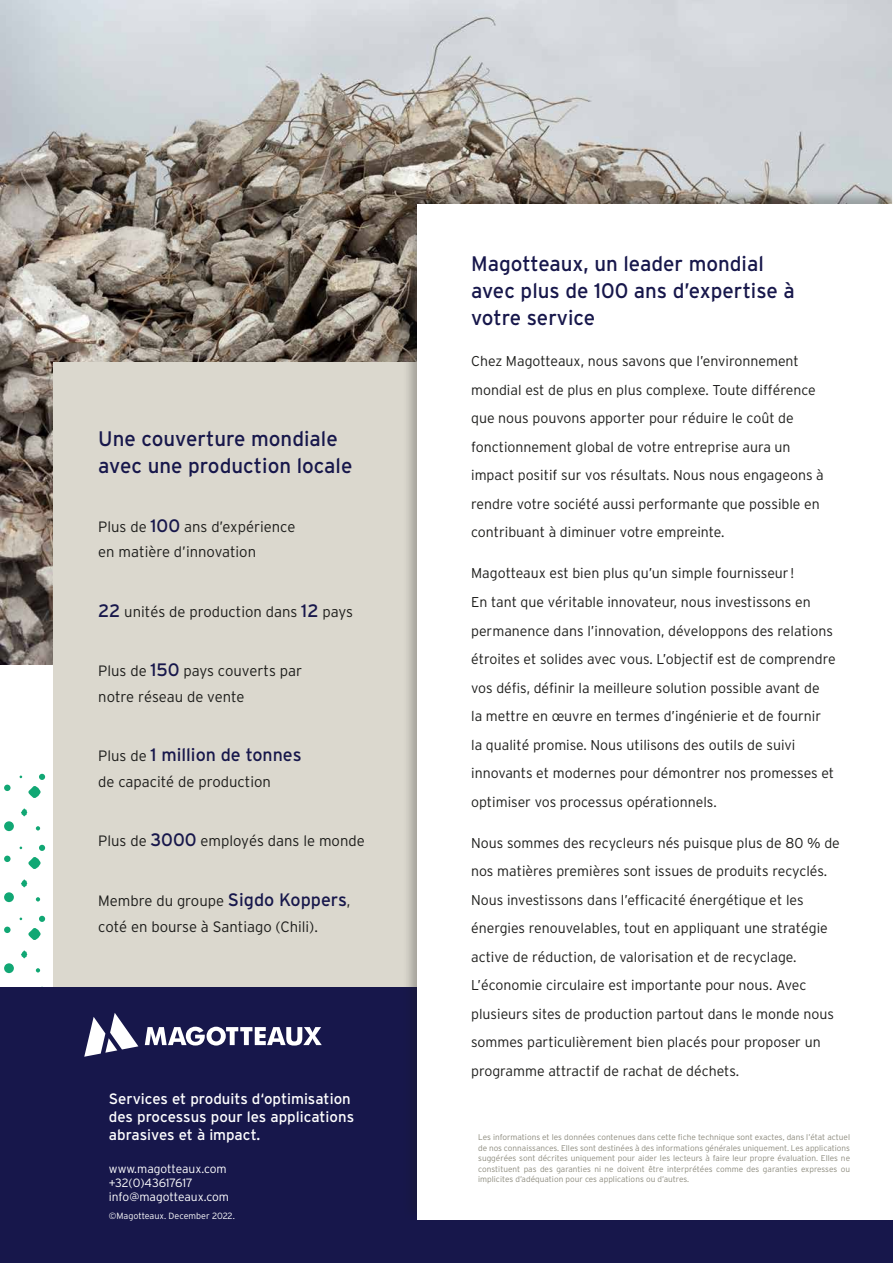
<style>
.page{position:relative;width:893px;height:1263px;background:#fff}
.page>*{position:absolute;margin:0;border:0;box-sizing:border-box;transform-origin:0 0}
.t1{font:21px/27px "Interstate";color:#17174b}
.t2{font:18px "Interstate";color:#17174b}
.t3{font:300 15px/25.5px "Interstate";color:#1d1d1b}
.t4{font:15px/18px "Interstate";color:#fff}
.t5{font:300 14.25px/28.5px "Interstate";color:#1d1d1b}
.t6{font:300 12px/14.4px "Interstate";color:#fff}
.t7{font:300 9px "Interstate";color:#fff}
.t8{font:300 8.25px/10.5px "Interstate";color:#8c8a7d;text-align:justify}
.s1{font-weight:400;font-size:18px;color:#17174b}
.s2{font-weight:300;font-size:15px;color:#1d1d1b}
</style>
<div class="page">
<svg style="left:4px;top:773px;width:42px;height:214px"></svg>
<hr style="left:892px;top:0;width:1px;height:1263px;background:#17174b">
<img style="left:0;top:0;width:891px;height:665px">
<div style="left:53px;top:362px;width:414px;height:625px;background:#dbd8ce"></div>
<div style="left:0;top:987px;width:893px;height:276px;background:#17174b"></div>
<svg style="left:84px;top:1013px;width:54px;height:44px"></svg>
<svg style="left:145px;top:1027px;width:177px;height:18px"></svg>
<div style="left:403px;top:189px;width:490px;height:1033px;background:#1d1d1b;opacity:.3"></div>
<div style="left:417px;top:204px;width:476px;height:1015px;background:#fff"></div>
<h1 class="t1" style="left:98px;top:425px;width:256px">Une couverture mondiale avec une production locale</h1>
<p class="t3" style="left:98px;top:514px;width:199px">Plus de <span class="s1">100</span> ans d’expérience en matière d’innovation</p>
<p class="t3" style="left:98px;top:599px;width:256px"><span class="s1">22</span> unités de production dans <span class="s1">12</span> pays</p>
<p class="t3" style="left:98px;top:658px;width:205px">Plus de <span class="s1">150</span> pays couverts par notre réseau de vente</p>
<p class="t2" style="left:98px;top:745px;width:205px"><span class="s2">Plus de</span> 1 million de tonnes</p>
<p class="t3" style="left:98px;top:769px;width:174px">de capacité de production</p>
<p class="t3" style="left:98px;top:828px;width:268px">Plus de <span class="s1">3000</span> employés dans le monde</p>
<p class="t3" style="left:98px;top:888px;width:254px">Membre du groupe <span class="s1">Sigdo Koppers</span>, coté en bourse à Santiago (Chili).</p>
<p class="t4" style="left:109px;top:1089px;width:247px">Services et produits d‘optimisation des processus pour les applications abrasives et à impact.</p>
<p class="t6" style="left:109px;top:1161px;width:122px">www.magotteaux.com +32(0)43617617 info@magotteaux.com</p>
<p class="t7" style="left:109px;top:1211px;width:127px">©Magotteaux. December 2022.</p>
<h1 class="t1" style="left:471px;top:250px;width:325px">Magotteaux, un leader mondial avec plus de 100 ans d’expertise à votre service</h1>
<p class="t5" style="left:471px;top:347px;width:354px">Chez Magotteaux, nous savons que l’environnement mondial est de plus en plus complexe. Toute différence que nous pouvons apporter pour réduire le coût de fonctionnement global de votre entreprise aura un impact positif sur vos résultats. Nous nous engageons à rendre votre société aussi performante que possible en contribuant à diminuer votre empreinte.</p>
<p class="t5" style="left:471px;top:559px;width:366px">Magotteaux est bien plus qu’un simple fournisseur !<br>En tant que véritable innovateur, nous investissons en permanence dans l’innovation, développons des relations étroites et solides avec vous. L’objectif est de comprendre vos défis, définir la meilleure solution possible avant de<br>la mettre en œuvre en termes d’ingénierie et de fournir la qualité promise. Nous utilisons des outils de suivi innovants et modernes pour démontrer nos promesses et optimiser vos processus opérationnels.</p>
<p class="t5" style="left:471px;top:828px;width:370px">Nous sommes des recycleurs nés puisque plus de 80 % de nos matières premières sont issues de produits recyclés.<br>Nous investissons dans l’efficacité énergétique et les énergies renouvelables, tout en appliquant une stratégie active de réduction, de valorisation et de recyclage.<br>L’économie circulaire est importante pour nous. Avec plusieurs sites de production partout dans le monde nous sommes particulièrement bien placés pour proposer un programme attractif de rachat de déchets.</p>
<p class="t8" style="left:478px;top:1132px;width:373px">Les informations et les données contenues dans cette fiche technique sont exactes, dans l’état actuel de nos connaissances. Elles sont destinées à des informations générales uniquement. Les applications suggérées sont décrites uniquement pour aider les lecteurs à faire leur propre évaluation. Elles ne constituent pas des garanties ni ne doivent être interprétées comme des garanties expresses ou implicites d’adéquation pour ces applications ou d’autres.</p>
</div>
